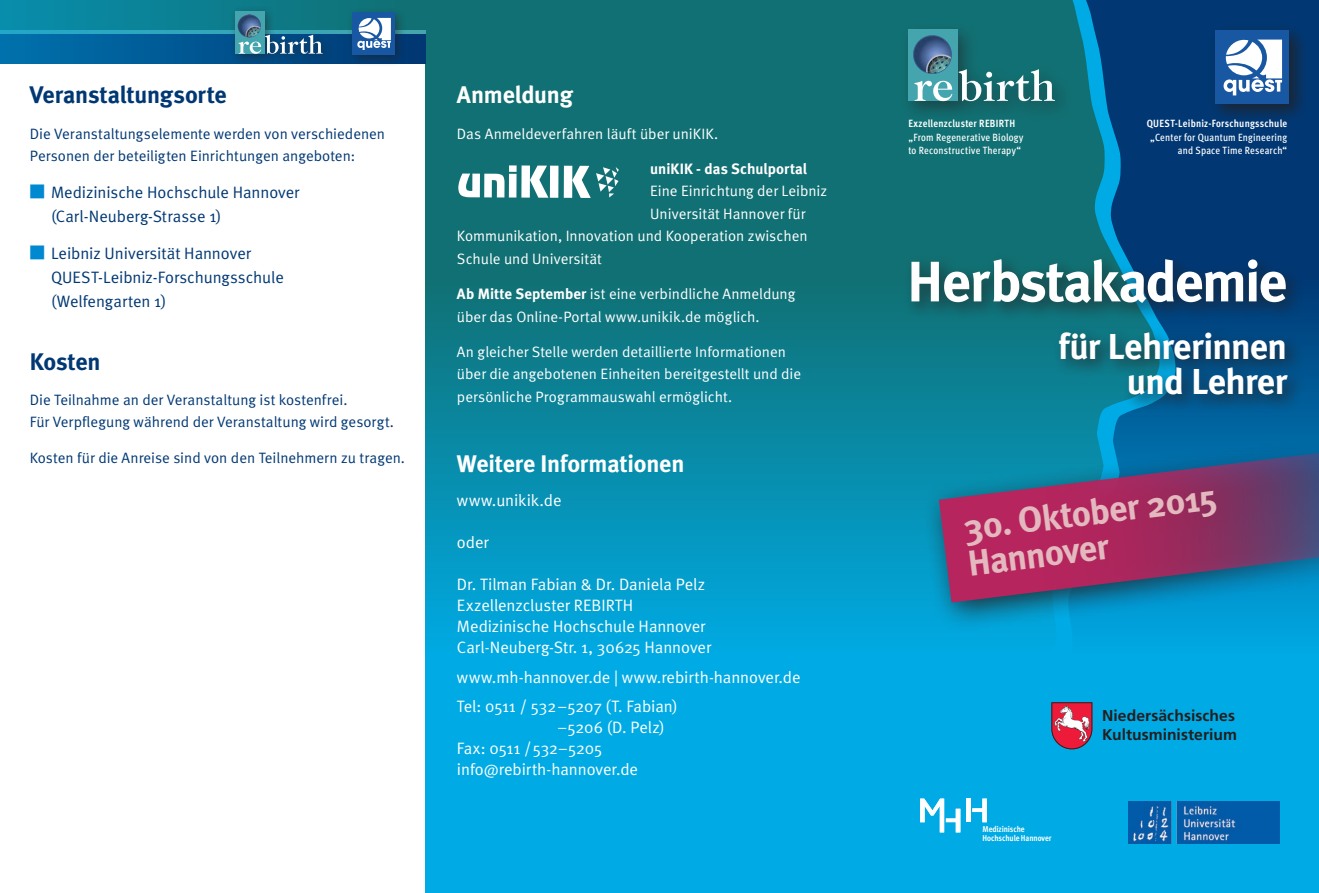
<style>
.page{position:relative;width:1319px;height:893px;background:#fff}
.page>*{position:absolute;margin:0;border:0;box-sizing:border-box;transform-origin:0 0}
.t1{font:700 57px "Meta";letter-spacing:-.03em;color:#fff}
.t2{font:700 36px/35.7px "Meta";letter-spacing:-.02em;color:#fff;text-align:right}
.t3{font:700 36px "Meta";color:#e3b8be}
.t4{font:700 24px "Meta";letter-spacing:-.01em;color:#fff}
.t5{font:700 24px "Meta";letter-spacing:-.01em;color:#013874}
.Body{font:16.5px/21px "Meta Normal";letter-spacing:-.005em;color:#fff}
.t6{font:16.5px/24px "Meta Normal";letter-spacing:-.005em;color:#013874}
.t7{font:700 15.6px "Frutiger";letter-spacing:.005em;color:#231f20}
.Body_Blau{font:15px/22.5px "Meta Normal";color:#fff}
.Body_Blau-2{font:15px/22.5px "Meta Normal";color:#013874}
.Body_Blau-3{font:700 15px "Meta";letter-spacing:.005em;color:#fff}
.t8{font:10.5px/13.5px "Meta Cond Medium LF";letter-spacing:.02em;color:#fff}
.t9{font:10.5px "Meta Cond Bold LF";letter-spacing:.025em;color:#fff}
.t10{font:700 8.55px/9.1px "Meta Cond";letter-spacing:-.01em;color:#fff}
.s1{font-family:"Meta";font-weight:700}
</style>
<div class="page">
<div style="left:425px;top:0;width:582px;height:893px;background:#117073"></div>
<div style="left:1007px;top:0;width:311px;height:893px;background:#013874"></div>
<svg style="left:1007px;top:0;width:117px;height:252px;fill:#117073"></svg>
<div style="left:425px;top:278px;width:893px;height:381px;background:linear-gradient(to bottom,#106e73,#00abe4)"></div>
<div style="left:425px;top:655px;width:893px;height:238px;background:#00abe5"></div>
<div style="left:1206px;top:21px;width:103px;height:103px;background:#231f20;opacity:.8"></div>
<div style="left:1215px;top:30px;width:73px;height:74px;background:#1857a2"></div>
<svg style="left:1223px;top:40px;width:58px;height:55px"></svg>
<div style="left:900px;top:22px;width:172px;height:99px;background:#231f20;opacity:.5"></div>
<div style="left:908px;top:30px;width:49px;height:71px;background:#44a5ae"></div>
<svg style="left:914px;top:81px;width:38px;height:20px"></svg>
<svg style="left:958px;top:69px;width:96px;height:32px"></svg>
<img style="left:913px;top:35px;width:38px;height:39px;border-radius:19px">
<hr style="left:966px;top:799px;width:4px;height:23px;background:#fff">
<svg style="left:920px;top:799px;width:40px;height:33px"></svg>
<svg style="left:972px;top:799px;width:15px;height:24px"></svg>
<img style="left:1128px;top:801px;width:151px;height:43px">
<svg style="left:1051px;top:702px;width:41px;height:47px;background:#c3526a"></svg>
<svg style="left:458px;top:165px;width:90px;height:33px"></svg>
<div style="left:550px;top:166px;width:8px;height:32px;background:#fff"></div>
<svg style="left:563px;top:166px;width:27px;height:32px"></svg>
<svg style="left:596px;top:167px;width:22px;height:30px"></svg>
<div style="left:0;top:34px;width:425px;height:30px;background:#013874"></div>
<div style="left:0;top:0;width:426px;height:30px;background:#117073"></div>
<hr style="left:0;top:30px;width:425px;height:4px;background:#44a5ae">
<svg style="left:0;top:0;width:337px;height:64px;background:#07769d"></svg>
<div style="left:346px;top:6px;width:61px;height:61px;background:#231f20;opacity:.5"></div>
<div style="left:352px;top:12px;width:43px;height:43px;background:#1857a2"></div>
<svg style="left:357px;top:18px;width:34px;height:32px"></svg>
<div style="left:229px;top:5px;width:104px;height:61px;background:#231f20;opacity:.5"></div>
<div style="left:235px;top:11px;width:29px;height:43px;background:#44a5ae"></div>
<svg style="left:238px;top:35px;width:85px;height:19px"></svg>
<img style="left:238px;top:14px;width:23px;height:23px;border-radius:12px">
<div style="left:922px;top:434px;width:396px;height:197px;background:#231f20;opacity:.8"></div>
<svg style="left:938px;top:446px;width:380px;height:156px;background:#65497a"></svg>
<div style="left:903px;top:252px;width:403px;height:162px;background:#231f20;opacity:.5"></div>
<h2 class="t5" style="left:30px;top:81px;width:198px">Veranstaltungsorte</h2>
<p class="Body_Blau-2" style="left:30px;top:122px;width:357px">Die Veranstaltungselemente werden von verschiedenen<br>Personen der beteiligten Einrichtungen angeboten:</p>
<p class="t6" style="left:51px;top:180px;width:250px">Medizinische Hochschule Hannover (Carl-Neuberg-Strasse 1)</p>
<p class="t6" style="left:51px;top:241px;width:234px">Leibniz Universität Hannover<br>QUEST-Leibniz-Forschungsschule (Welfengarten 1)</p>
<h2 class="t5" style="left:30px;top:347px;width:72px">Kosten</h2>
<p class="Body_Blau-2" style="left:30px;top:388px;width:366px">Die Teilnahme an der Veranstaltung ist kostenfrei.<br>Für Verpflegung während der Veranstaltung wird gesorgt.</p>
<p class="Body_Blau-2" style="left:30px;top:446px;width:377px">Kosten für die Anreise sind von den Teilnehmern zu tragen.</p>
<h2 class="t4" style="left:457px;top:81px;width:118px">Anmeldung</h2>
<p class="Body_Blau" style="left:457px;top:122px;width:263px">Das Anmeldeverfahren läuft über uniKIK.</p>
<p class="Body_Blau-3" style="left:650px;top:160px;width:158px">uniKIK - das Schulportal</p>
<p class="Body_Blau" style="left:650px;top:180px;width:178px">Eine Einrichtung der Leibniz</p>
<p class="Body_Blau" style="left:650px;top:202px;width:157px">Universität Hannover für</p>
<p class="Body_Blau" style="left:457px;top:225px;width:352px">Kommunikation, Innovation und Kooperation zwischen</p>
<p class="Body_Blau" style="left:457px;top:247px;width:146px">Schule und Universität</p>
<p class="Body_Blau" style="left:457px;top:283px;width:340px"><span class="s1">Ab Mitte September</span> ist eine verbindliche Anmeldung über das Online-Portal www.unikik.de möglich.</p>
<p class="Body_Blau" style="left:457px;top:340px;width:345px">An gleicher Stelle werden detaillierte Informationen über die angebotenen Einheiten bereitgestellt und die persönliche Programmauswahl ermöglicht.</p>
<h2 class="t4" style="left:457px;top:450px;width:229px">Weitere Informationen</h2>
<p class="Body" style="left:457px;top:490px;width:106px">www.unikik.de</p>
<p class="Body" style="left:457px;top:532px;width:33px">oder</p>
<p class="Body" style="left:457px;top:574px;width:256px">Dr. Tilman Fabian &amp; Dr. Daniela Pelz Exzellenzcluster REBIRTH Medizinische Hochschule Hannover Carl-Neuberg-Str. 1, 30625 Hannover</p>
<p class="Body" style="left:457px;top:666px;width:345px">www.mh-hannover.de | www.rebirth-hannover.de</p>
<p class="Body" style="left:457px;top:696px;width:222px">Tel: 0511 / 532–5207 (T. Fabian)</p>
<p class="Body" style="left:557px;top:717px;width:109px">–5206 (D. Pelz)</p>
<p class="Body" style="left:457px;top:738px;width:147px">Fax: 0511 / 532–5205</p>
<p class="Body" style="left:457px;top:759px;width:182px">info@rebirth-hannover.de</p>
<p class="t9" style="left:908px;top:117px;width:108px">Exzellenzcluster REBIRTH</p>
<p class="t8" style="left:908px;top:130px;width:116px">„From Regenerative Biology to Reconstructive Therapy“</p>
<p class="t9" style="left:1146px;top:117px;width:142px">QUEST-Leibniz-Forschungsschule</p>
<p class="t8" style="left:1149px;top:130px;width:138px;text-align:right">„Center for Quantum Engineering and Space Time Research“</p>
<p class="t1" style="left:907px;top:248px;width:381px">Herbstakademie</p>
<p class="t2" style="left:1058px;top:328px;width:230px">für Lehrerinnen und Lehrer</p>
<p class="t3" style="left:961px;top:507px;width:256px;rotate:-7deg">30. Oktober 2015</p>
<p class="t3" style="left:965px;top:542px;width:143px;rotate:-7deg">Hannover</p>
<p class="t10" style="left:982px;top:825px;width:70px">Medizinische<br>Hochschule Hannover</p>
<p class="t7" style="left:1101px;top:706px;width:134px">Niedersächsisches</p>
<p class="t7" style="left:1101px;top:725px;width:136px">Kultusministerium</p>
</div>
